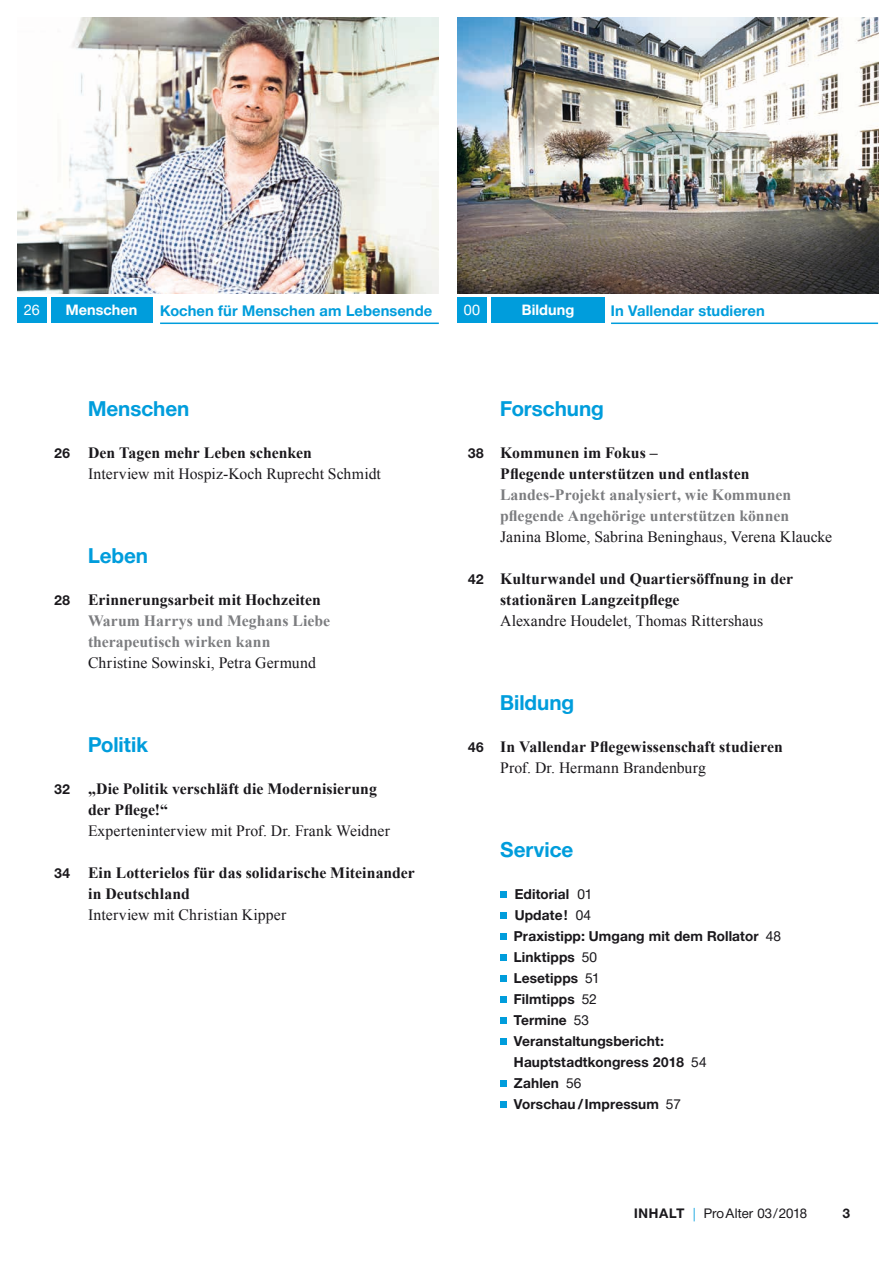
<style>
.page{position:relative;width:893px;height:1263px;background:#fff}
.page>*{position:absolute;margin:0;border:0;box-sizing:border-box;transform-origin:0 0}
.t1{font:700 21px "Neue Helvetica BQ";color:#009ddc}
.t2{font:700 15.75px/21px "Times New Roman";color:#1a181c}
.t3{font:15.75px "Times New Roman";letter-spacing:.005em;color:#1a181c}
.t4{font:700 15.75px/21px "Times New Roman";color:#7c7d80}
.t5{font:700 15px "Neue Helvetica BQ";letter-spacing:.005em;color:#009ddc}
.t6{font:700 14.7px "Neue Helvetica BQ";letter-spacing:.005em;color:#fff}
.t7{font:14.7px "Neue Helvetica BQ";color:#fff}
.t8{font:700 13.95px/21px "Neue Helvetica BQ";letter-spacing:.01em;color:#1a181c}
.t9{font:13.5px "Neue Helvetica BQ";letter-spacing:.005em;color:#1a181c}
.t10{font:700 13.5px "Neue Helvetica BQ";color:#1a181c}
.s1{font-weight:400}
.s2{font-weight:700}
.s3{color:#009ddc}
</style>
<div class="page">
<img style="left:457px;top:17px;width:421px;height:276px">
<img style="left:17px;top:17px;width:422px;height:276px">
<div style="left:500px;top:891px;width:7px;height:7px;background:#009ddc"></div>
<div style="left:500px;top:912px;width:7px;height:7px;background:#009ddc"></div>
<div style="left:500px;top:933px;width:7px;height:7px;background:#009ddc"></div>
<div style="left:500px;top:954px;width:7px;height:7px;background:#009ddc"></div>
<div style="left:500px;top:975px;width:7px;height:7px;background:#009ddc"></div>
<div style="left:500px;top:996px;width:7px;height:7px;background:#009ddc"></div>
<div style="left:500px;top:1017px;width:7px;height:7px;background:#009ddc"></div>
<div style="left:500px;top:1038px;width:7px;height:7px;background:#009ddc"></div>
<div style="left:500px;top:1080px;width:7px;height:7px;background:#009ddc"></div>
<div style="left:500px;top:1101px;width:7px;height:7px;background:#009ddc"></div>
<div style="left:51px;top:298px;width:101px;height:25px;background:#009ddc"></div>
<div style="left:17px;top:298px;width:30px;height:25px;background:#009ddc"></div>
<hr style="left:160px;top:323px;width:279px;height:1px;background:#009ddc">
<div style="left:491px;top:298px;width:114px;height:25px;background:#009ddc"></div>
<div style="left:457px;top:298px;width:30px;height:25px;background:#009ddc"></div>
<hr style="left:611px;top:323px;width:267px;height:1px;background:#009ddc">
<p class="t7" style="left:24px;top:301px;width:17px">26</p>
<p class="t6" style="left:66px;top:301px;width:73px">Menschen</p>
<p class="t5" style="left:160px;top:302px;width:274px">Kochen für Menschen am Lebensende</p>
<p class="t7" style="left:464px;top:301px;width:18px">00</p>
<p class="t6" style="left:522px;top:301px;width:54px">Bildung</p>
<p class="t5" style="left:611px;top:302px;width:155px">In Vallendar studieren</p>
<p class="t8" style="left:54px;top:442px;width:18px">26</p>
<h1 class="t1" style="left:88px;top:395px;width:103px">Menschen</h1>
<p class="t2" style="left:88px;top:442px;width:226px">Den Tagen mehr Leben schenken</p>
<p class="t3" style="left:88px;top:463px;width:294px">Interview mit Hospiz-Koch Ruprecht Schmidt</p>
<p class="t8" style="left:54px;top:589px;width:18px">28</p>
<h1 class="t1" style="left:88px;top:542px;width:62px">Leben</h1>
<p class="t2" style="left:88px;top:589px;width:234px">Erinnerungsarbeit mit Hochzeiten</p>
<p class="t4" style="left:88px;top:610px;width:244px">Warum Harrys und Meghans Liebe therapeutisch wirken kann</p>
<p class="t3" style="left:88px;top:652px;width:229px">Christine Sowinski, Petra Germund</p>
<p class="t8" style="left:54px;top:778px;width:18px">32</p>
<p class="t8" style="left:54px;top:862px;width:18px">34</p>
<h1 class="t1" style="left:88px;top:731px;width:62px">Politik</h1>
<p class="t2" style="left:88px;top:778px;width:290px">„Die Politik verschläft die Modernisierung der Pflege!“</p>
<p class="t3" style="left:88px;top:820px;width:303px">Experteninterview mit Prof. Dr. Frank Weidner</p>
<p class="t2" style="left:88px;top:862px;width:328px">Ein Lotterielos für das solidarische Miteinander in Deutschland</p>
<p class="t3" style="left:88px;top:904px;width:200px">Interview mit Christian Kipper</p>
<p class="t8" style="left:468px;top:442px;width:18px">38</p>
<p class="t8" style="left:468px;top:568px;width:18px">42</p>
<h1 class="t1" style="left:500px;top:395px;width:105px">Forschung</h1>
<p class="t2" style="left:500px;top:442px;width:251px">Kommunen im Fokus –<br>Pflegende unterstützen und entlasten</p>
<p class="t4" style="left:500px;top:484px;width:293px">Landes-Projekt analysiert, wie Kommunen pflegende Angehörige unterstützen können</p>
<p class="t3" style="left:500px;top:526px;width:334px">Janina Blome, Sabrina Beninghaus, Verena Klaucke</p>
<p class="t2" style="left:500px;top:568px;width:294px">Kulturwandel und Quartiersöffnung in der stationären Langzeitpflege</p>
<p class="t3" style="left:500px;top:610px;width:265px">Alexandre Houdelet, Thomas Rittershaus</p>
<p class="t8" style="left:468px;top:736px;width:18px">46</p>
<h1 class="t1" style="left:500px;top:689px;width:76px">Bildung</h1>
<p class="t2" style="left:500px;top:736px;width:284px">In Vallendar Pflegewissenschaft studieren</p>
<p class="t3" style="left:500px;top:757px;width:207px">Prof. Dr. Hermann Brandenburg</p>
<h1 class="t1" style="left:500px;top:836px;width:75px">Service</h1>
<p class="t8" style="left:514px;top:883px;width:268px">Editorial <span class="s1">01<br></span>Update! <span class="s1">04<br></span>Praxistipp: Umgang mit dem Rollator <span class="s1">48<br></span>Linktipps <span class="s1">50<br></span>Lesetipps <span class="s1">51<br></span>Filmtipps <span class="s1">52<br></span>Termine <span class="s1">53<br></span>Veranstaltungsbericht:<br>Hauptstadtkongress 2018 <span class="s1">54<br></span>Zahlen <span class="s1">56<br></span>Vorschau /Impressum <span class="s1">57</span></p>
<p class="t9" style="left:634px;top:1205px;width:175px"><span class="s2">INHALT</span> <span class="s3">|</span> ProAlter 03/2018</p>
<p class="t10" style="left:843px;top:1205px;width:9px">3</p>
</div>
